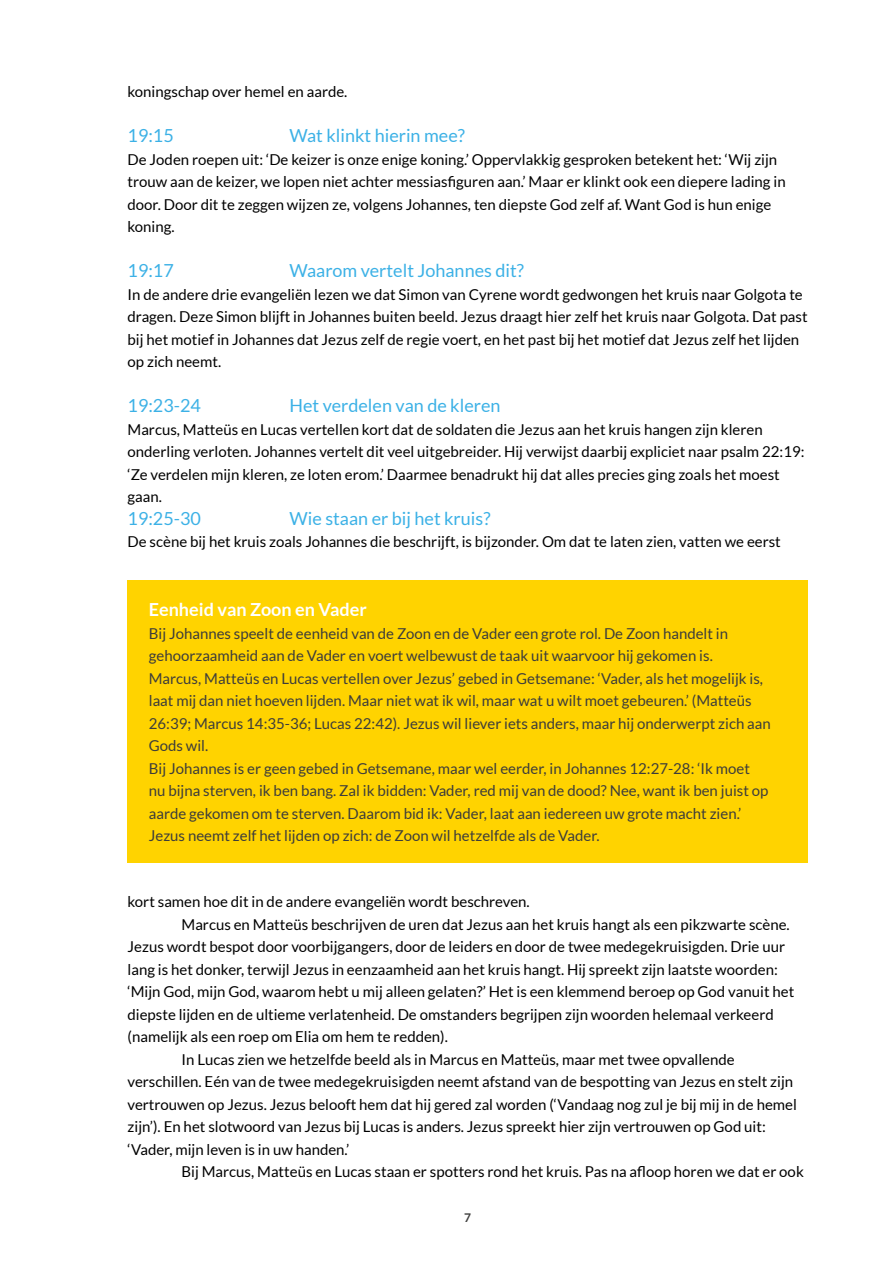
<style>
.page{position:relative;width:893px;height:1263px;background:#fff}
.page>*{position:absolute;margin:0;border:0;box-sizing:border-box;transform-origin:0 0}
.t1{font:18px "Lato";color:#3cb1e6}
.t2{font:700 18px "Lato";color:#fff}
.t3{font:15px/22.5px "Lato";color:#000}
.t4{font:15px/22.5px "Lato";color:#3c3c3b}
.t5{font:700 12px "Lato";color:#3c3c3b}
</style>
<div class="page">
<div style="left:128px;top:580px;width:680px;height:282px;background:#ffd300"></div>
<p class="t3" style="left:128px;top:80px;width:221px">koningschap over hemel en aarde.</p>
<p class="t1" style="left:128px;top:126px;width:48px">19:15</p>
<p class="t1" style="left:290px;top:126px;width:177px">Wat klinkt hierin mee?</p>
<p class="t3" style="left:128px;top:148px;width:660px">De Joden roepen uit: ‘De keizer is onze enige koning.’ Oppervlakkig gesproken betekent het: ‘Wij zijn trouw aan de keizer, we lopen niet achter messiasfiguren aan.’ Maar er klinkt ook een diepere lading in door. Door dit te zeggen wijzen ze, volgens Johannes, ten diepste God zelf af. Want God is hun enige koning.</p>
<p class="t1" style="left:128px;top:261px;width:48px">19:17</p>
<p class="t1" style="left:290px;top:261px;width:236px">Waarom vertelt Johannes dit?</p>
<p class="t3" style="left:128px;top:283px;width:682px">In de andere drie evangeliën lezen we dat Simon van Cyrene wordt gedwongen het kruis naar Golgota te dragen. Deze Simon blijft in Johannes buiten beeld. Jezus draagt hier zelf het kruis naar Golgota. Dat past bij het motief in Johannes dat Jezus zelf de regie voert, en het past bij het motief dat Jezus zelf het lijden op zich neemt.</p>
<p class="t1" style="left:128px;top:396px;width:75px">19:23-24</p>
<p class="t1" style="left:290px;top:396px;width:212px">Het verdelen van de kleren</p>
<p class="t3" style="left:128px;top:418px;width:678px">Marcus, Matteüs en Lucas vertellen kort dat de soldaten die Jezus aan het kruis hangen zijn kleren onderling verloten. Johannes vertelt dit veel uitgebreider. Hij verwijst daarbij expliciet naar psalm 22:19: ‘Ze verdelen mijn kleren, ze loten erom.’ Daarmee benadrukt hij dat alles precies ging zoals het moest gaan.</p>
<p class="t1" style="left:128px;top:508px;width:75px">19:25-30</p>
<p class="t1" style="left:290px;top:508px;width:202px">Wie staan er bij het kruis?</p>
<p class="t3" style="left:128px;top:530px;width:655px">De scène bij het kruis zoals Johannes die beschrijft, is bijzonder. Om dat te laten zien, vatten we eerst</p>
<p class="t2" style="left:149px;top:599px;width:220px">Eenheid van Zoon en Vader</p>
<p class="t4" style="left:149px;top:622px;width:623px">Bij Johannes speelt de eenheid van de Zoon en de Vader een grote rol. De Zoon handelt in gehoorzaamheid aan de Vader en voert welbewust de taak uit waarvoor hij gekomen is.<br>Marcus, Matteüs en Lucas vertellen over Jezus’ gebed in Getsemane: ‘Vader, als het mogelijk is, laat mij dan niet hoeven lijden. Maar niet wat ik wil, maar wat u wilt moet gebeuren.’ (Matteüs 26:39; Marcus 14:35-36; Lucas 22:42). Jezus wil liever iets anders, maar hij onderwerpt zich aan Gods wil.<br>Bij Johannes is er geen gebed in Getsemane, maar wel eerder, in Johannes 12:27-28: ‘Ik moet<br>nu bijna sterven, ik ben bang. Zal ik bidden: Vader, red mij van de dood? Nee, want ik ben juist op aarde gekomen om te sterven. Daarom bid ik: Vader, laat aan iedereen uw grote macht zien.’ Jezus neemt zelf het lijden op zich: de Zoon wil hetzelfde als de Vader.</p>
<p class="t3" style="left:128px;top:890px;width:404px">kort samen hoe dit in de andere evangeliën wordt beschreven.</p>
<p class="t3" style="left:182px;top:913px;width:610px">Marcus en Matteüs beschrijven de uren dat Jezus aan het kruis hangt als een pikzwarte scène.</p>
<p class="t3" style="left:128px;top:935px;width:659px">Jezus wordt bespot door voorbijgangers, door de leiders en door de twee medegekruisigden. Drie uur</p>
<p class="t3" style="left:128px;top:958px;width:652px">lang is het donker, terwijl Jezus in eenzaamheid aan het kruis hangt. Hij spreekt zijn laatste woorden:</p>
<p class="t3" style="left:128px;top:980px;width:668px">‘Mijn God, mijn God, waarom hebt u mij alleen gelaten?’ Het is een klemmend beroep op God vanuit het</p>
<p class="t3" style="left:128px;top:1003px;width:648px">diepste lijden en de ultieme verlatenheid. De omstanders begrijpen zijn woorden helemaal verkeerd</p>
<p class="t3" style="left:128px;top:1025px;width:322px">(namelijk als een roep om Elia om hem te redden).</p>
<p class="t3" style="left:182px;top:1048px;width:555px">In Lucas zien we hetzelfde beeld als in Marcus en Matteüs, maar met twee opvallende</p>
<p class="t3" style="left:128px;top:1070px;width:667px">verschillen. Eén van de twee medegekruisigden neemt afstand van de bespotting van Jezus en stelt zijn</p>
<p class="t3" style="left:128px;top:1093px;width:671px">vertrouwen op Jezus. Jezus belooft hem dat hij gered zal worden (‘Vandaag nog zul je bij mij in de hemel</p>
<p class="t3" style="left:128px;top:1115px;width:640px">zijn’). En het slotwoord van Jezus bij Lucas is anders. Jezus spreekt hier zijn vertrouwen op God uit:</p>
<p class="t3" style="left:128px;top:1138px;width:223px">‘Vader, mijn leven is in uw handen.’</p>
<p class="t3" style="left:182px;top:1160px;width:624px">Bij Marcus, Matteüs en Lucas staan er spotters rond het kruis. Pas na afloop horen we dat er ook</p>
<p class="t5" style="left:464px;top:1211px;width:8px">7</p>
</div>
